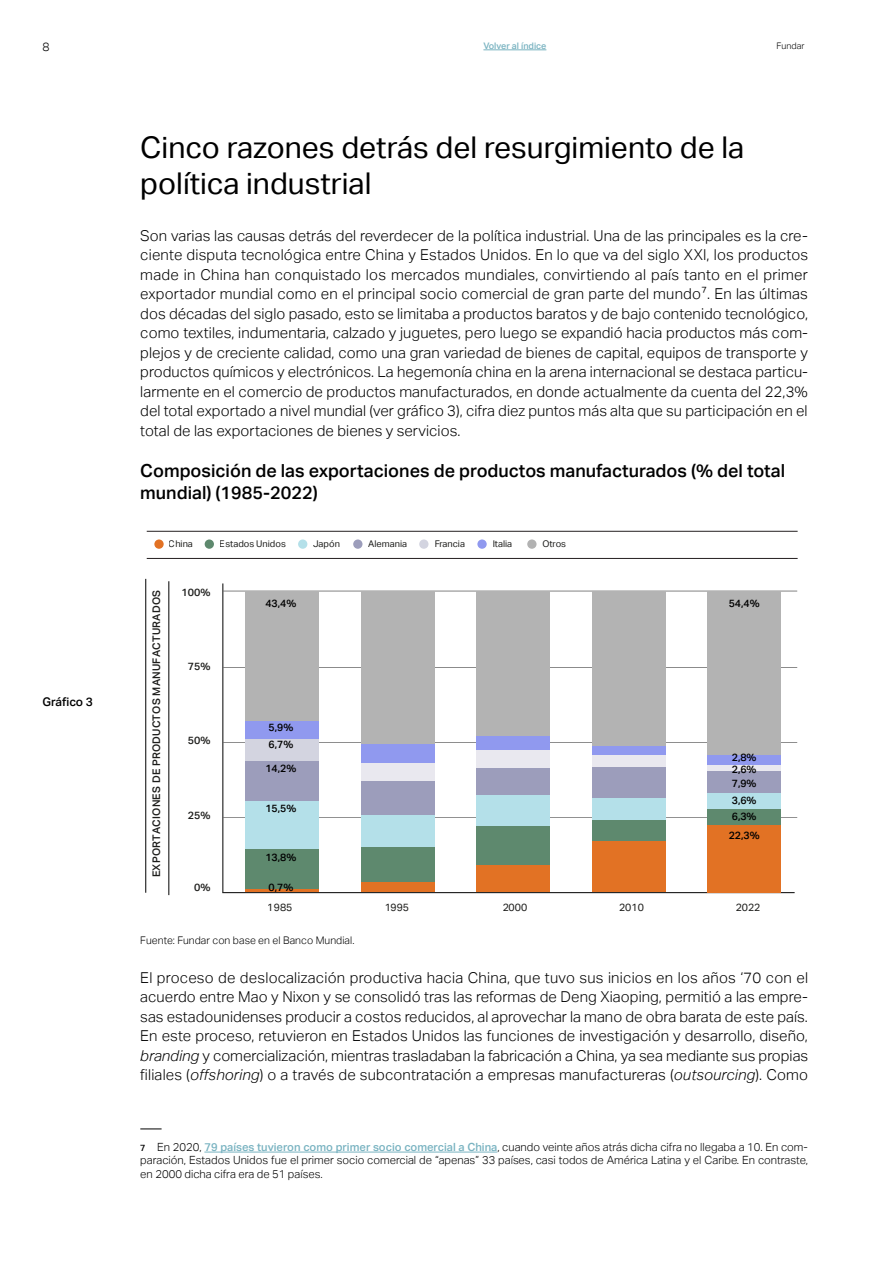
<style>
.page{position:relative;width:893px;height:1263px;background:#fff}
.page>*{position:absolute;margin:0;border:0;box-sizing:border-box;transform-origin:0 0}
.t1{font:30px/36px "Aktiv Grotesk";color:#000}
.t2{font:500 18px/21.6px "Aktiv Grotesk";color:#000}
.t3{font:300 15px/19.5px "Aktiv Grotesk";letter-spacing:.005em;color:#000;text-align:justify}
.t4{font:500 12px "Aktiv Grotesk";letter-spacing:-.01em;color:#000}
.t5{font:300 12px "Aktiv Grotesk";color:#000}
.t6{font:300 11.25px/13.5px "Aktiv Grotesk";color:#000;text-align:justify}
.t7{font:500 10.5px/17px "Aktiv Grotesk";color:#000}
.t8{font:500 10.5px "Aktiv Grotesk";letter-spacing:.02em;color:#1d1d1b}
.t9{font:300 10.5px "Aktiv Grotesk";letter-spacing:.005em;color:#000}
.t10{font:10.5px "Aktiv Grotesk";color:#1d1d1b}
.t11{font:9.3px "Aktiv Grotesk";color:#1d1d1b}
.t12{font:500 9px "Aktiv Grotesk";color:#79b3c1}
.t13{font:300 9px "Aktiv Grotesk";letter-spacing:.005em;color:#000}
.s1{font-style:italic}
.s2{font-weight:500;font-size:9px}
.s3{font-weight:500;color:#79b3c1}
</style>
<div class="page">
<hr style="left:483px;top:49px;width:63px;height:1px;background:#79b3c1">
<hr style="left:147px;top:531px;width:651px;height:1px;background:#241f20">
<hr style="left:147px;top:558px;width:651px;height:1px;background:#241f20">
<svg style="left:154px;top:539px;width:10px;height:10px"></svg>
<div style="left:205px;top:539px;width:9px;height:10px;background:#5e896e;border-radius:50%"></div>
<div style="left:298px;top:539px;width:9px;height:10px;background:#b4e0e9;border-radius:50%"></div>
<div style="left:353px;top:539px;width:9px;height:10px;background:#9c9dbb;border-radius:50%"></div>
<div style="left:419px;top:539px;width:9px;height:10px;background:#d3d4e0;border-radius:50%"></div>
<div style="left:477px;top:539px;width:10px;height:10px;background:#9099ef;border-radius:50%"></div>
<div style="left:527px;top:539px;width:9px;height:10px;background:#b2b2b2;border-radius:50%"></div>
<hr style="left:223px;top:591px;width:574px;height:1px;background:#000">
<hr style="left:223px;top:667px;width:574px;height:1px;background:#000">
<hr style="left:223px;top:742px;width:574px;height:1px;background:#000">
<hr style="left:223px;top:817px;width:574px;height:1px;background:#000">
<hr style="left:222px;top:892px;width:573px;height:1px;background:#000">
<hr style="left:222px;top:583px;width:1px;height:309px;background:#000">
<hr style="left:169px;top:581px;width:1px;height:314px;background:#000">
<hr style="left:145px;top:579px;width:1px;height:314px;background:#000">
<div style="left:245px;top:591px;width:74px;height:131px;background:#b3b3b3"></div>
<div style="left:245px;top:721px;width:74px;height:18px;background:#9099ef"></div>
<div style="left:245px;top:739px;width:74px;height:22px;background:#d3d4e0"></div>
<div style="left:245px;top:761px;width:74px;height:42px;background:#9c9dbb"></div>
<div style="left:245px;top:802px;width:74px;height:47px;background:#b4e0e9"></div>
<div style="left:245px;top:849px;width:74px;height:40px;background:#5e896e"></div>
<hr style="left:245px;top:889px;width:74px;height:3px;background:#e27224">
<div style="left:361px;top:591px;width:74px;height:154px;background:#b3b3b3"></div>
<div style="left:361px;top:745px;width:74px;height:18px;background:#9099ef"></div>
<div style="left:361px;top:763px;width:74px;height:18px;background:#e9e8ef"></div>
<div style="left:361px;top:781px;width:74px;height:34px;background:#9c9dbb"></div>
<div style="left:361px;top:815px;width:74px;height:33px;background:#b4e0e9"></div>
<div style="left:361px;top:848px;width:74px;height:34px;background:#5e896e"></div>
<div style="left:361px;top:882px;width:74px;height:10px;background:#e27224"></div>
<div style="left:477px;top:591px;width:73px;height:146px;background:#b3b3b3"></div>
<div style="left:477px;top:736px;width:73px;height:14px;background:#9099ef"></div>
<div style="left:477px;top:750px;width:73px;height:18px;background:#e9e8ef"></div>
<div style="left:477px;top:768px;width:73px;height:27px;background:#9c9dbb"></div>
<div style="left:477px;top:795px;width:73px;height:30px;background:#b4e0e9"></div>
<div style="left:477px;top:826px;width:73px;height:40px;background:#5e896e"></div>
<div style="left:477px;top:865px;width:73px;height:27px;background:#e27224"></div>
<div style="left:592px;top:591px;width:73px;height:155px;background:#b3b3b3"></div>
<div style="left:592px;top:746px;width:73px;height:10px;background:#9099ef"></div>
<div style="left:592px;top:756px;width:73px;height:12px;background:#e9e8ef"></div>
<div style="left:592px;top:768px;width:73px;height:31px;background:#9c9dbb"></div>
<div style="left:592px;top:798px;width:73px;height:21px;background:#b4e0e9"></div>
<div style="left:592px;top:820px;width:73px;height:22px;background:#5e896e"></div>
<div style="left:592px;top:841px;width:73px;height:51px;background:#e27224"></div>
<div style="left:708px;top:591px;width:73px;height:164px;background:#b3b3b3"></div>
<div style="left:708px;top:756px;width:73px;height:9px;background:#9099ef"></div>
<div style="left:708px;top:765px;width:73px;height:7px;background:#e9e8ef"></div>
<div style="left:708px;top:771px;width:73px;height:23px;background:#9c9dbb"></div>
<div style="left:708px;top:793px;width:73px;height:16px;background:#b4e0e9"></div>
<div style="left:708px;top:809px;width:73px;height:18px;background:#5e896e"></div>
<div style="left:708px;top:825px;width:73px;height:67px;background:#e27224"></div>
<svg style="left:140px;top:1129px;width:22px;height:1px"></svg>
<hr style="left:204px;top:1152px;width:293px;height:1px;background:#79b3c1">
<p class="t5" style="left:43px;top:40px;width:9px">8</p>
<p class="t12" style="left:483px;top:41px;width:64px">Volver al índice</p>
<p class="t13" style="left:777px;top:41px;width:30px">Fundar</p>
<p class="t4" style="left:43px;top:695px;width:52px">Gráfico 3</p>
<h1 class="t1" style="left:140px;top:130px;width:606px">Cinco razones detrás del resurgimiento de la política industrial</h1>
<p class="t3" style="left:140px;top:226px;width:669px">Son varias las causas detrás del reverdecer de la política industrial. Una de las principales es la cre&shy;ciente disputa tecnológica entre China y Estados Unidos. En lo que va del siglo XXI, los productos made in China han conquistado los mercados mundiales, convirtiendo al país tanto en el primer exportador mundial como en el principal socio comercial de gran parte del mundo7. En las últimas dos décadas del siglo pasado, esto se limitaba a productos baratos y de bajo contenido tecnológico, como textiles, indumentaria, calzado y juguetes, pero luego se expandió hacia productos más com&shy;plejos y de creciente calidad, como una gran variedad de bienes de capital, equipos de transporte y productos químicos y electrónicos. La hegemonía china en la arena internacional se destaca particu&shy;larmente en el comercio de productos manufacturados, en donde actualmente da cuenta del 22,3% del total exportado a nivel mundial (ver gráfico 3), cifra diez puntos más alta que su participación en el total de las exportaciones de bienes y servicios.</p>
<p class="t2" style="left:140px;top:460px;width:646px">Composición de las exportaciones de productos manufacturados (% del total mundial) (1985-2022)</p>
<p class="t11" style="left:169px;top:539px;width:26px">China</p>
<p class="t11" style="left:220px;top:539px;width:68px">Estados Unidos</p>
<p class="t11" style="left:313px;top:539px;width:28px">Japón</p>
<p class="t11" style="left:368px;top:539px;width:40px">Alemania</p>
<p class="t11" style="left:434px;top:539px;width:32px">Francia</p>
<p class="t11" style="left:492px;top:539px;width:21px">Italia</p>
<p class="t11" style="left:542px;top:539px;width:25px">Otros</p>
<p class="t8" style="left:182px;top:586px;width:30px">100%</p>
<p class="t8" style="left:150px;top:877px;width:289px;rotate:-90deg">EXPORTACIONES DE PRODUCTOS MANUFACTURADOS</p>
<p class="t7" style="left:265px;top:594px;width:32px">43,4%</p>
<p class="t8" style="left:188px;top:660px;width:24px">75%</p>
<p class="t7" style="left:269px;top:718px;width:26px;line-height:17.5px">5,9%<br>6,7%</p>
<p class="t7" style="left:265px;top:760px;width:32px">14,2%</p>
<p class="t7" style="left:265px;top:799px;width:32px">15,5%</p>
<p class="t8" style="left:188px;top:734px;width:24px">50%</p>
<p class="t8" style="left:188px;top:809px;width:24px">25%</p>
<p class="t7" style="left:265px;top:848px;width:32px">13,8%</p>
<p class="t7" style="left:269px;top:879px;width:26px">0,7%</p>
<p class="t8" style="left:194px;top:881px;width:18px">0%</p>
<p class="t7" style="left:729px;top:594px;width:32px">54,4%</p>
<p class="t7" style="left:732px;top:751px;width:26px;line-height:12px">2,8%<br>2,6%</p>
<p class="t7" style="left:732px;top:774px;width:26px;text-align:justify">7,9% 3,6% 6,3%</p>
<p class="t7" style="left:729px;top:827px;width:32px">22,3%</p>
<p class="t10" style="left:268px;top:901px;width:26px">1985</p>
<p class="t10" style="left:384px;top:901px;width:26px">1995</p>
<p class="t10" style="left:502px;top:901px;width:26px">2000</p>
<p class="t10" style="left:619px;top:901px;width:26px">2010</p>
<p class="t10" style="left:736px;top:901px;width:26px">2022</p>
<p class="t9" style="left:140px;top:934px;width:216px">Fuente: Fundar con base en el Banco Mundial.</p>
<p class="t3" style="left:140px;top:968px;width:669px">El proceso de deslocalización productiva hacia China, que tuvo sus inicios en los años ‘70 con el acuerdo entre Mao y Nixon y se consolidó tras las reformas de Deng Xiaoping, permitió a las empre&shy;sas estadounidenses producir a costos reducidos, al aprovechar la mano de obra barata de este país.<br>En este proceso, retuvieron en Estados Unidos las funciones de investigación y desarrollo, diseño, <span class="s1">branding</span> y comercialización, mientras trasladaban la fabricación a China, ya sea mediante sus propias filiales (<span class="s1">offshoring</span>) o a través de subcontratación a empresas manufactureras (<span class="s1">outsourcing</span>). Como</p>
<p class="t6" style="left:140px;top:1140px;width:669px"><span class="s2">7</span> En 2020, <span class="s3">79 países tuvieron como primer socio comercial a China</span>, cuando veinte años atrás dicha cifra no llegaba a 10. En com&shy;paración, Estados Unidos fue el primer socio comercial de “apenas” 33 países, casi todos de América Latina y el Caribe. En contraste, en 2000 dicha cifra era de 51 países.</p>
</div>
